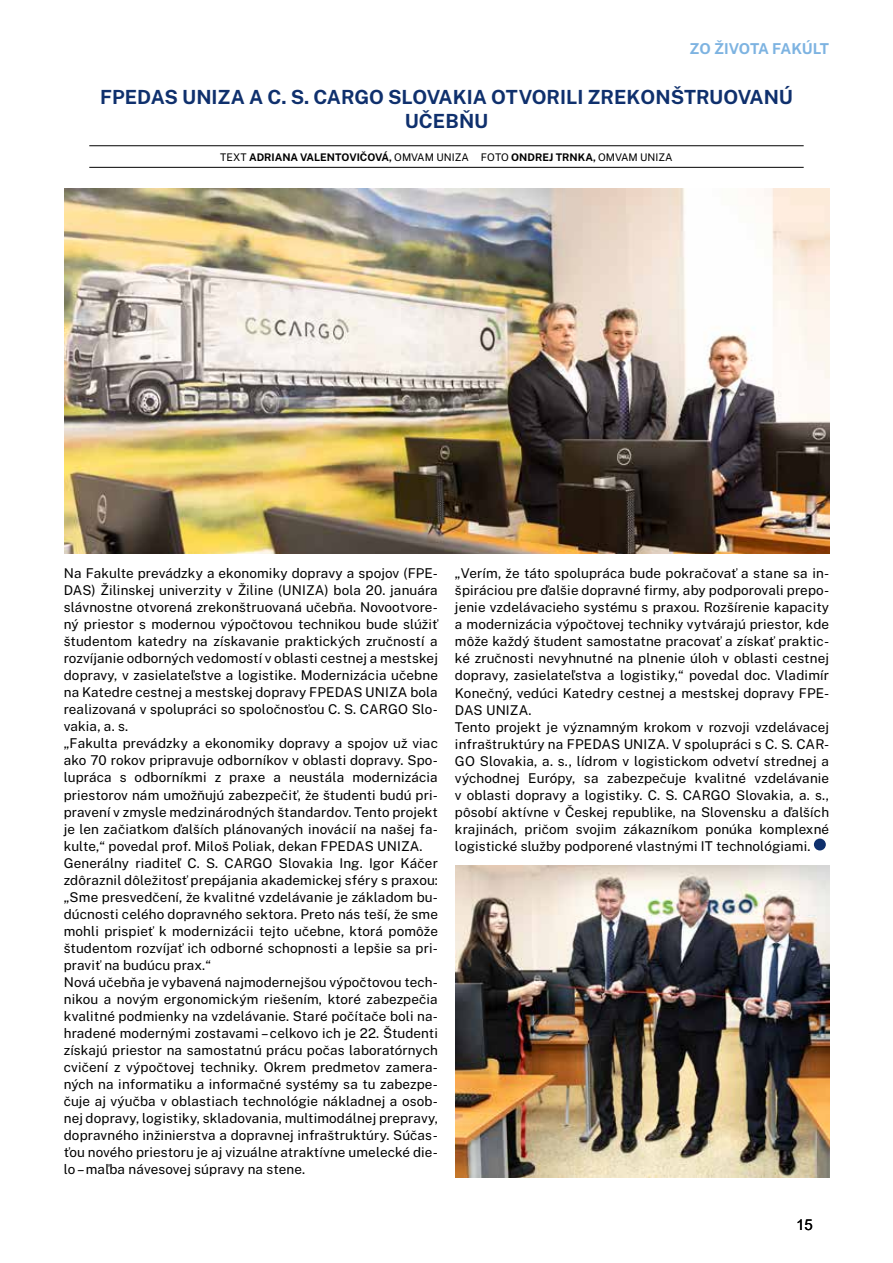
<style>
.page{position:relative;width:893px;height:1263px;background:#fff}
.page>*{position:absolute;margin:0;border:0;box-sizing:border-box;transform-origin:0 0}
.t1{font:700 19.5px/24px "Public Sans";color:#0f306d;text-align:center}
.t2{font:700 15px "Public Sans";color:#7db3e1}
.t3{font:15px "Arial";color:#000}
.t4{font:13.5px/17px "Public Sans";letter-spacing:.01em;color:#000}
.t5{font:700 10.5px "Public Sans";color:#000}
.s1{font-weight:400}
</style>
<div class="page">
<hr style="left:89px;top:145px;width:715px;height:1px;background:#000">
<hr style="left:89px;top:167px;width:715px;height:1px;background:#000">
<div style="left:814px;top:838px;width:12px;height:12px;background:#0f306d;border-radius:50%"></div>
<img style="left:64px;top:189px;width:765px;height:365px">
<img style="left:456px;top:865px;width:373px;height:313px">
<p class="t2" style="left:689px;top:37px;width:141px">ZO ŽIVOTA FAKÚLT</p>
<h1 class="t1" style="left:100px;top:83px;width:694px">FPEDAS UNIZA A C. S. CARGO SLOVAKIA OTVORILI ZREKONŠTRUOVANÚ<br>UČEBŇU</h1>
<p class="t5" style="left:220px;top:149px;width:454px"><span class="s1">TEXT</span> ADRIANA VALENTOVIČOVÁ, <span class="s1">OMVAM UNIZA FOTO</span> ONDREJ TRNKA, <span class="s1">OMVAM UNIZA</span></p>
<p class="t4" style="left:64px;top:564px;width:376px">Na Fakulte prevádzky a ekonomiky dopravy a spojov (FPE-DAS) Žilinskej univerzity v Žiline (UNIZA) bola 20. januára slávnostne otvorená zrekonštruovaná učebňa. Novootvore&shy;ný priestor s modernou výpočtovou technikou bude slúžiť študentom katedry na získavanie praktických zručností a rozvíjanie odborných vedomostí v oblasti cestnej a mestskej dopravy, v zasielateľstve a logistike. Modernizácia učebne na Katedre cestnej a mestskej dopravy FPEDAS UNIZA bola realizovaná v spolupráci so spoločnosťou C. S. CARGO Slo&shy;vakia, a. s.<br>„Fakulta prevádzky a ekonomiky dopravy a spojov už viac ako 70 rokov pripravuje odborníkov v oblasti dopravy. Spo&shy;lupráca s odborníkmi z praxe a neustála modernizácia priestorov nám umožňujú zabezpečiť, že študenti budú pri&shy;pravení v zmysle medzinárodných štandardov. Tento projekt je len začiatkom ďalších plánovaných inovácií na našej fa&shy;kulte,“ povedal prof. Miloš Poliak, dekan FPEDAS UNIZA.<br>Generálny riaditeľ C. S. CARGO Slovakia Ing. Igor Káčer zdôraznil dôležitosť prepájania akademickej sféry s praxou: „Sme presvedčení, že kvalitné vzdelávanie je základom bu&shy;dúcnosti celého dopravného sektora. Preto nás teší, že sme mohli prispieť k modernizácii tejto učebne, ktorá pomôže študentom rozvíjať ich odborné schopnosti a lepšie sa pri&shy;praviť na budúcu prax.“<br>Nová učebňa je vybavená najmodernejšou výpočtovou tech&shy;nikou a novým ergonomickým riešením, ktoré zabezpečia kvalitné podmienky na vzdelávanie. Staré počítače boli na&shy;hradené modernými zostavami – celkovo ich je 22. Študenti získajú priestor na samostatnú prácu počas laboratórnych cvičení z výpočtovej techniky. Okrem predmetov zamera&shy;ných na informatiku a informačné systémy sa tu zabezpe&shy;čuje aj výučba v oblastiach technológie nákladnej a osob&shy;nej dopravy, logistiky, skladovania, multimodálnej prepravy, dopravného inžinierstva a dopravnej infraštruktúry. Súčas&shy;ťou nového priestoru je aj vizuálne atraktívne umelecké die&shy;lo – maľba návesovej súpravy na stene.</p>
<p class="t4" style="left:455px;top:564px;width:376px">„Verím, že táto spolupráca bude pokračovať a stane sa in&shy;špiráciou pre ďalšie dopravné firmy, aby podporovali prepo&shy;jenie vzdelávacieho systému s praxou. Rozšírenie kapacity a modernizácia výpočtovej techniky vytvárajú priestor, kde môže každý študent samostatne pracovať a získať praktic&shy;ké zručnosti nevyhnutné na plnenie úloh v oblasti cestnej dopravy, zasielateľstva a logistiky,“ povedal doc. Vladimír Konečný, vedúci Katedry cestnej a mestskej dopravy FPE-DAS UNIZA.<br>Tento projekt je významným krokom v rozvoji vzdelávacej infraštruktúry na FPEDAS UNIZA. V spolupráci s C. S. CAR-GO Slovakia, a. s., lídrom v logistickom odvetví strednej a východnej Európy, sa zabezpečuje kvalitné vzdelávanie v oblasti dopravy a logistiky. C. S. CARGO Slovakia, a. s., pôsobí aktívne v Českej republike, na Slovensku a ďalších krajinách, pričom svojim zákazníkom ponúka komplexné logistické služby podporené vlastnými IT technológiami.</p>
<p class="t3" style="left:796px;top:1214px;width:18px">15</p>
</div>
